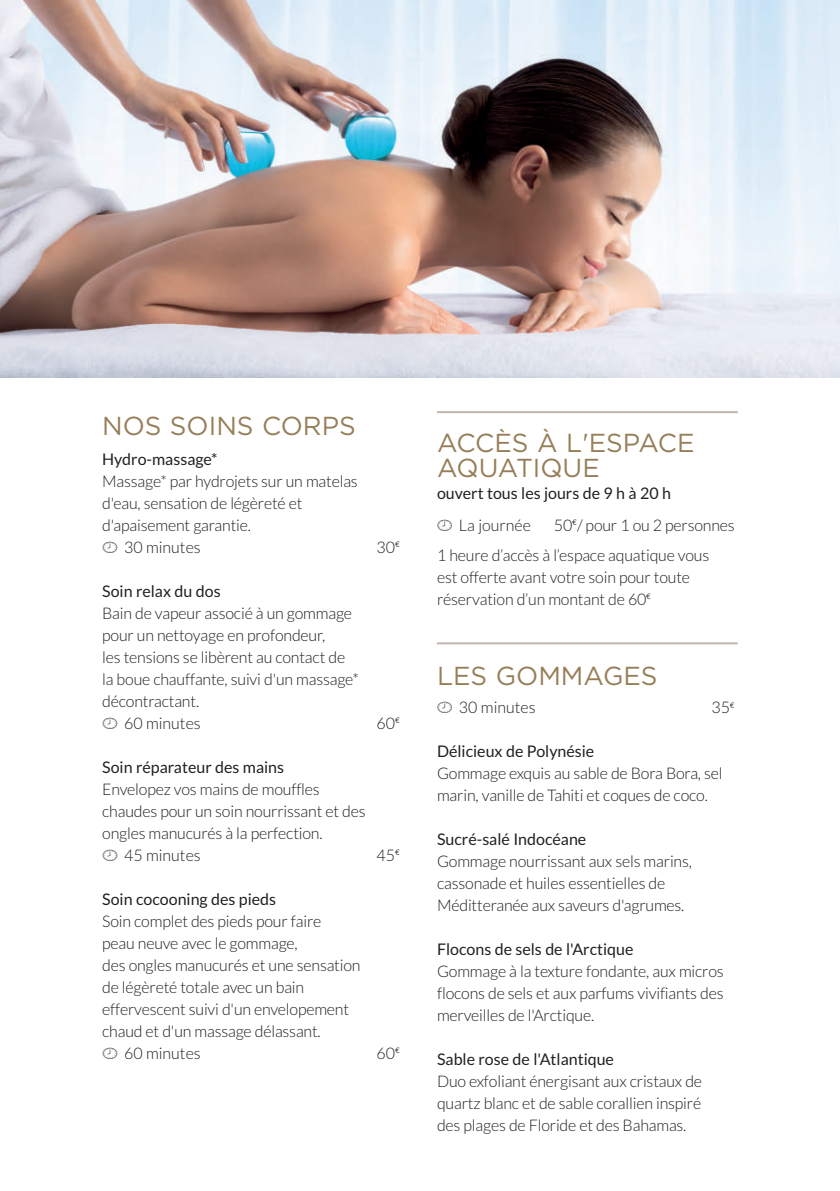
<style>
.page{position:relative;width:840px;height:1191px;background:#fff}
.page>*{position:absolute;margin:0;border:0;box-sizing:border-box;transform-origin:0 0}
.t1{font:26px/25px "Gotham";color:#967e58}
.t2{font:300 16px/22px "Lato";letter-spacing:-.01em;color:#231f20}
.t3{font:16px/31.4px "Lato";color:#231f20}
.s1{font-family:"Communications P08";font-weight:400;color:#5f5f62}
.s2{font-family:"Communications P08";color:#5f5f62}
.s3{font-weight:300}
</style>
<div class="page">
<img style="left:0;top:0;width:839px;height:377px">
<hr style="left:437px;top:411px;width:300px;height:2px;background:#c2b6b1">
<hr style="left:437px;top:642px;width:300px;height:2px;background:#c2b6b1">
<h1 class="t1" style="left:102px;top:415px;width:255px">NOS SOINS CORPS</h1>
<p class="t3" style="left:102px;top:444px;width:117px">Hydro-massage*</p>
<p class="t2" style="left:102px;top:471px;width:257px">Massage* par hydrojets sur un matelas d'eau, sensation de légèreté et d'apaisement garantie.<br><span class="s1">3</span> 30 minutes</p>
<p class="t3" style="left:102px;top:576px;width:120px">Soin relax du dos</p>
<p class="t2" style="left:102px;top:603px;width:258px">Bain de vapeur associé à un gommage pour un nettoyage en profondeur,<br>les tensions se libèrent au contact de la boue chauffante, suivi d'un massage* décontractant.<br><span class="s1">3</span> 60 minutes</p>
<p class="t2" style="left:376px;top:537px;width:25px">30<sup>€</sup></p>
<p class="t2" style="left:376px;top:713px;width:25px">60<sup>€</sup></p>
<p class="t3" style="left:102px;top:752px;width:183px">Soin réparateur des mains</p>
<p class="t2" style="left:102px;top:779px;width:265px">Envelopez vos mains de mouffles chaudes pour un soin nourrissant et des ongles manucurés à la perfection.<br><span class="s1">3</span> 45 minutes</p>
<p class="t2" style="left:376px;top:845px;width:25px">45<sup>€</sup></p>
<p class="t3" style="left:102px;top:884px;width:175px">Soin cocooning des pieds</p>
<p class="t2" style="left:102px;top:911px;width:260px">Soin complet des pieds pour faire<br>peau neuve avec le gommage,<br>des ongles manucurés et une sensation de légèreté totale avec un bain effervescent suivi d'un envelopement chaud et d'un massage délassant.<br><span class="s1">3</span> 60 minutes</p>
<p class="t2" style="left:376px;top:1043px;width:25px">60<sup>€</sup></p>
<h1 class="t1" style="left:437px;top:433px;width:259px">ACCÈS À L'ESPACE<br>AQUATIQUE</h1>
<p class="t3" style="left:436px;top:479px;width:235px">ouvert tous les jours de 9 h à 20 h<br><span class="s2">3</span> <span class="s3">La journée</span></p>
<p class="t2" style="left:437px;top:511px;width:299px;line-height:30px;text-indent:117px">50<sup>€</sup>/ pour 1 ou 2 personnes<br>1 heure d’accès à l’espace aquatique vous</p>
<p class="t2" style="left:437px;top:567px;width:254px">est offerte avant votre soin pour toute réservation d’un montant de 60<sup>€</sup></p>
<h1 class="t1" style="left:437px;top:666px;width:222px">LES GOMMAGES</h1>
<p class="t2" style="left:436px;top:698px;width:100px"><span class="s1">3</span> 30 minutes</p>
<p class="t2" style="left:711px;top:698px;width:25px">35<sup>€</sup></p>
<p class="t3" style="left:437px;top:737px;width:159px">Délicieux de Polynésie</p>
<p class="t2" style="left:437px;top:764px;width:287px">Gommage exquis au sable de Bora Bora, sel marin, vanille de Tahiti et coques de coco.</p>
<p class="t3" style="left:437px;top:825px;width:151px">Sucré-salé Indocéane</p>
<p class="t2" style="left:437px;top:852px;width:256px">Gommage nourrissant aux sels marins, cassonade et huiles essentielles de<br>Méditteranée aux saveurs d'agrumes.</p>
<p class="t3" style="left:437px;top:935px;width:198px">Flocons de sels de l'Arctique</p>
<p class="t2" style="left:437px;top:962px;width:288px;text-align:justify">Gommage à la texture fondante, aux micros flocons de sels et aux parfums vivifiants des merveilles de l'Arctique.</p>
<p class="t3" style="left:437px;top:1045px;width:178px">Sable rose de l'Atlantique</p>
<p class="t2" style="left:437px;top:1072px;width:266px;text-align:justify">Duo exfoliant énergisant aux cristaux de quartz blanc et de sable corallien inspiré des plages de Floride et des Bahamas.</p>
</div>
